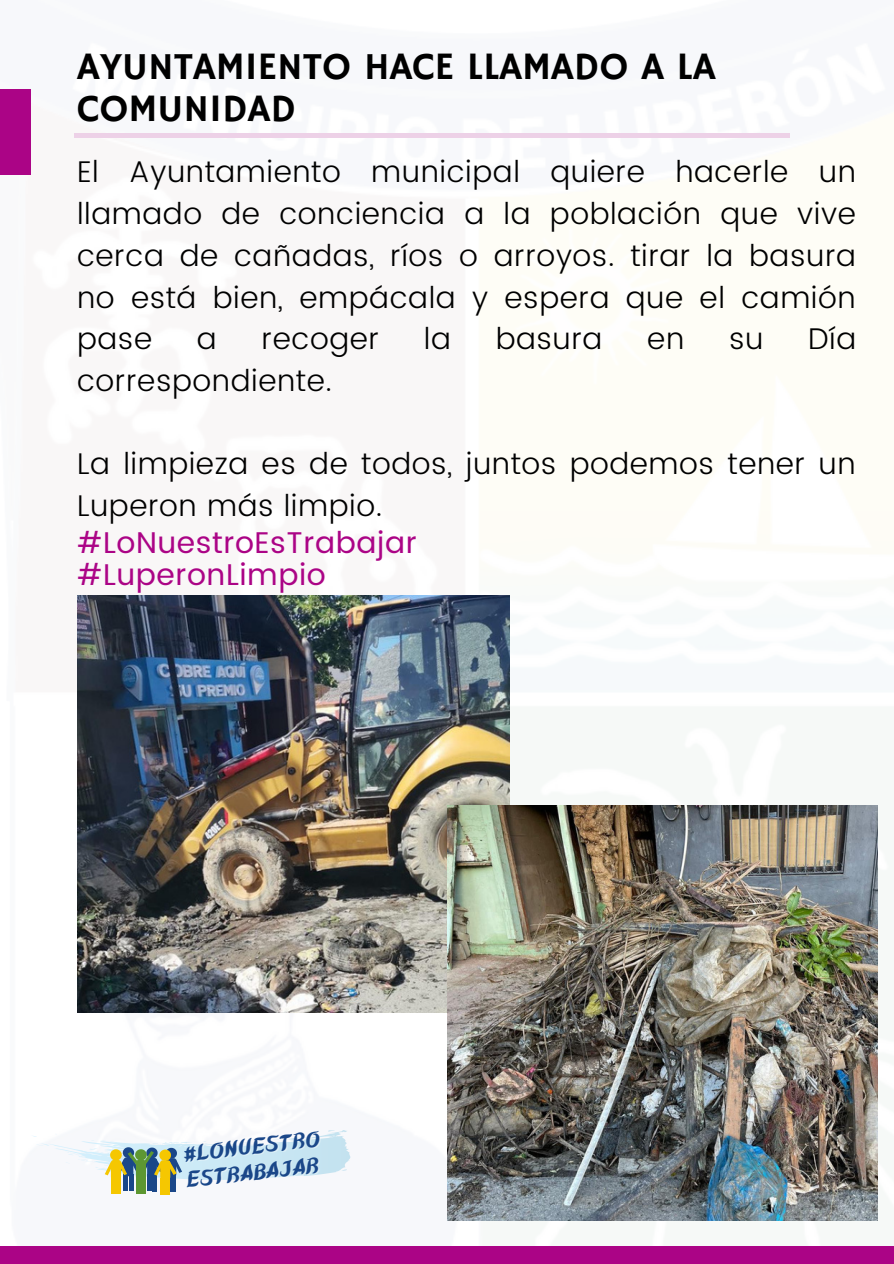
<style>
.page{position:relative;width:894px;height:1264px;background:#fff}
.page>*{position:absolute;margin:0;border:0;box-sizing:border-box;transform-origin:0 0}
.t1{font:38.7px/42.2px "Hammersmith One";color:#000}
.t2{font:300 30px/41.7px "Poppins";letter-spacing:.02em;color:#000;text-align:justify}
.t3{font:30px "Poppins";letter-spacing:.02em;color:#ab0486}
.t4{font:italic 23.7px "Kawit Free Ext";color:#1a4789}
</style>
<div class="page">
<hr style="left:74px;top:134px;width:715px;height:4px;background:#edd1e7">
<img style="left:77px;top:595px;width:432px;height:417px">
<div style="left:0;top:1245px;width:893px;height:18px;background:#ab0486"></div>
<div style="left:0;top:89px;width:31px;height:86px;background:#ab0486"></div>
<img style="left:447px;top:805px;width:430px;height:415px">
<hr style="left:124px;top:1174px;width:4px;height:16px;background:#1a4789">
<div style="left:166px;top:1175px;width:5px;height:16px;background:#1a4789"></div>
<hr style="left:129px;top:1174px;width:4px;height:16px;background:#1a4789">
<hr style="left:172px;top:1175px;width:4px;height:16px;background:#1a4789">
<hr style="left:147px;top:1174px;width:4px;height:16px;background:#1a4789">
<div style="left:152px;top:1174px;width:5px;height:17px;background:#1a4789"></div>
<hr style="left:111px;top:1177px;width:4px;height:17px;background:#f5c701">
<div style="left:116px;top:1177px;width:5px;height:17px;background:#f5c701"></div>
<hr style="left:136px;top:1177px;width:4px;height:17px;background:#5d9732">
<div style="left:141px;top:1177px;width:5px;height:17px;background:#5d9732"></div>
<div style="left:160px;top:1177px;width:5px;height:17px;background:#f5c701"></div>
<svg style="left:33px;top:1130px;width:317px;height:50px"></svg>
<div style="left:165px;top:1177px;width:5px;height:17px;background:#f5c701"></div>
<p class="t1" style="left:77px;top:47px;width:640px">AYUNTAMIENTO HACE LLAMADO A LA<br>COMUNIDAD</p>
<p class="t2" style="left:77px;top:151px;width:780px">El Ayuntamiento municipal quiere hacerle un llamado de conciencia a la población que vive cerca de cañadas, ríos o arroyos. tirar la basura no está bien, empácala y espera que el camión pase</p>
<p class="t2" style="left:197px;top:318px;width:21px">a</p>
<p class="t2" style="left:261px;top:318px;width:119px">recoger</p>
<p class="t2" style="left:424px;top:318px;width:28px">la</p>
<p class="t2" style="left:495px;top:318px;width:108px">basura</p>
<p class="t2" style="left:647px;top:318px;width:38px">en</p>
<p class="t2" style="left:728px;top:318px;width:36px">su</p>
<p class="t2" style="left:808px;top:318px;width:50px">Día</p>
<p class="t2" style="left:77px;top:359px;width:256px">correspondiente.</p>
<p class="t2" style="left:77px;top:443px;width:779px">La limpieza es de todos, juntos podemos tener un<br>Luperon más limpio.</p>
<p class="t3" style="left:77px;top:525px;width:341px">#LoNuestroEsTrabajar</p>
<p class="t3" style="left:77px;top:556px;width:250px">#LuperonLimpio</p>
<p class="t4" style="left:182px;top:1143px;width:139px;rotate:-6deg">#LoNuestro</p>
<p class="t4" style="left:185px;top:1168px;width:135px;rotate:-6deg">EsTrabajar</p>
</div>
